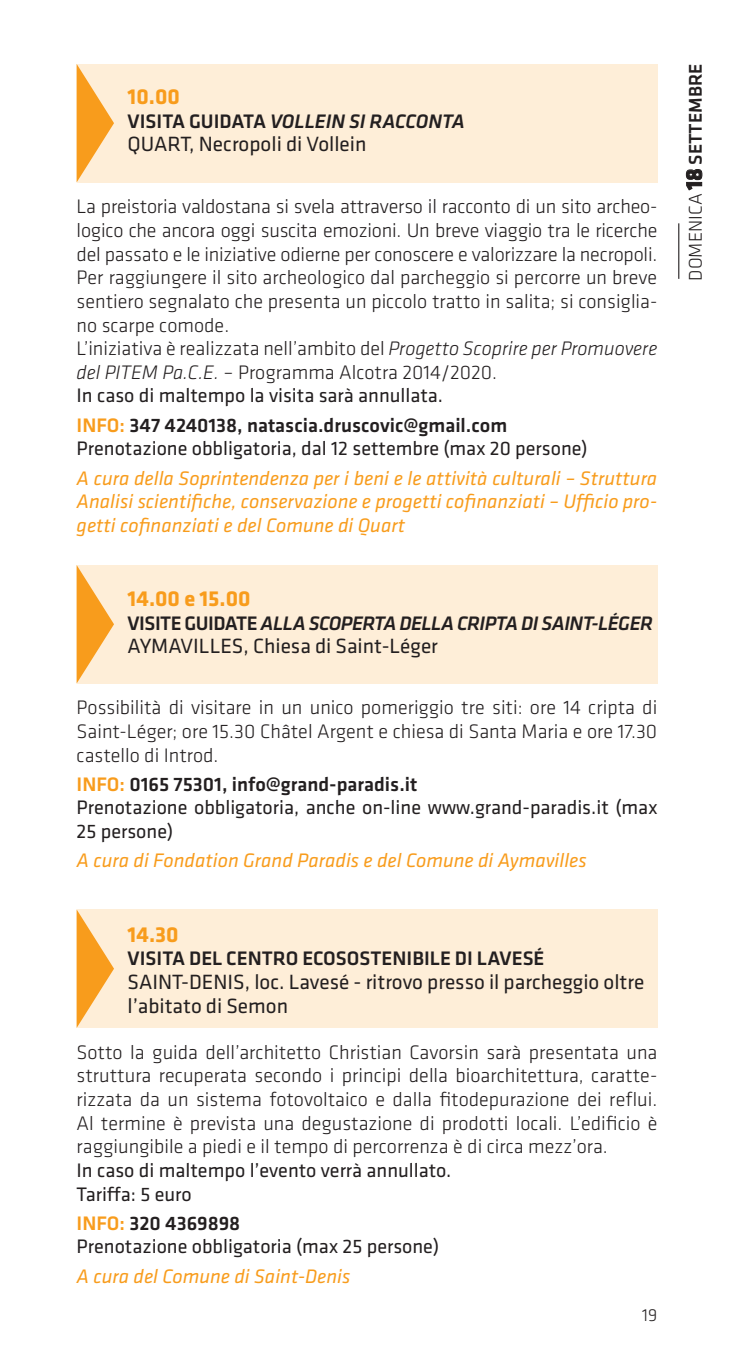
<style>
.page{position:relative;width:734px;height:1372px;background:#fff}
.page>*{position:absolute;margin:0;border:0;box-sizing:border-box;transform-origin:0 0}
.t1{font:700 22.5px "Klavika";color:#f89c1c}
.t2{font:21.38px/23.6px "Klavika";color:#231f20}
.t3{font:300 20.25px/23.6px "Klavika";color:#231f20;text-align:justify}
.t4{font:20.25px/23.6px "Klavika";color:#231f20}
.t5{font:italic 20.25px/23.6px "Klavika";color:#f89c1c;text-align:justify}
.t6{font:italic 500 20.25px "Klavika";letter-spacing:-.025em;color:#231f20}
.t7{font:500 20.25px "Klavika";color:#231f20}
.t8{font:italic 500 20.25px "Klavika";color:#231f20}
.t9{font:500 19.12px "Klavika";color:#231f20}
.t10{font:300 18px "Klavika";color:#231f20}
.s1{font-style:normal}
.s2{font-style:italic}
.s3{font-weight:400}
.s4{font-weight:500;color:#f89c1c}
.s5{font-weight:500}
.s6{font-weight:300}
.s7{font-weight:700;font-size:23.4px}
</style>
<div class="page">
<div style="left:77px;top:565px;width:580px;height:118px;background:#feeed8"></div>
<svg style="left:77px;top:565px;width:37px;height:118px"></svg>
<div style="left:77px;top:909px;width:580px;height:118px;background:#feeed8"></div>
<svg style="left:77px;top:910px;width:37px;height:117px"></svg>
<div style="left:77px;top:64px;width:580px;height:118px;background:#feeed8"></div>
<svg style="left:77px;top:64px;width:37px;height:118px"></svg>
<hr style="left:678px;top:223px;width:1px;height:56px;background:#231f20">
<p class="t1" style="left:128px;top:84px;width:54px">10.00</p>
<p class="t8" style="left:128px;top:110px;width:339px"><span class="s1">VISITA GUIDATA</span> VOLLEIN SI RACCONTA</p>
<p class="t2" style="left:128px;top:133px;width:240px">QUART, Necropoli di Vollein</p>
<p class="t3" style="left:77px;top:195px;width:582px;text-align:left">La preistoria valdostana si svela attraverso il racconto di un sito archeo&shy;logico che ancora oggi suscita emozioni. Un breve viaggio tra le ricerche del passato e le iniziative odierne per conoscere e valorizzare la necropoli.<br>Per raggiungere il sito archeologico dal parcheggio si percorre un breve sentiero segnalato che presenta un piccolo tratto in salita; si consiglia&shy;no scarpe comode.<br>L’iniziativa è realizzata nell’ambito del <span class="s2">Progetto Scoprire per Promuovere del PITEM Pa.C.E.</span> – Programma Alcotra 2014/2020.<br><span class="s3">In caso di maltempo la visita sarà annullata.</span></p>
<p class="t4" style="left:77px;top:413px;width:512px"><span class="s4">INFO:</span> <span class="s5">347 4240138, natascia.druscovic@gmail.com<br></span>Prenotazione obbligatoria, dal 12 settembre (max 20 persone)</p>
<p class="t5" style="left:77px;top:466px;width:582px">A cura della Soprintendenza per i beni e le attività culturali – Struttura Analisi scientifiche, conservazione e progetti cofinanziati – Ufficio pro&shy;getti cofinanziati e del Comune di Quart</p>
<p class="t1" style="left:128px;top:586px;width:124px">14.00 e 15.00</p>
<p class="t6" style="left:128px;top:612px;width:527px"><span class="s1">VISITE GUIDATE</span> ALLA SCOPERTA DELLA CRIPTA DI SAINT-LÉGER</p>
<p class="t2" style="left:128px;top:635px;width:312px">AYMAVILLES, Chiesa di Saint-Léger</p>
<p class="t3" style="left:77px;top:696px;width:582px">Possibilità di visitare in un unico pomeriggio tre siti: ore 14 cripta di Saint-Léger; ore 15.30 Châtel Argent e chiesa di Santa Maria e ore 17.30 castello di Introd.</p>
<p class="t4" style="left:77px;top:772px;width:582px"><span class="s4">INFO:</span> <span class="s5">0165 75301, info@grand-paradis.it<br></span>Prenotazione obbligatoria, anche on-line www.grand-paradis.it (max<br>25 persone)</p>
<p class="t5" style="left:77px;top:849px;width:511px">A cura di Fondation Grand Paradis e del Comune di Aymavilles</p>
<p class="t1" style="left:128px;top:921px;width:52px">14.30</p>
<p class="t7" style="left:128px;top:947px;width:418px">VISITA DEL CENTRO ECOSOSTENIBILE DI LAVESÉ</p>
<p class="t2" style="left:128px;top:970px;width:518px">SAINT-DENIS, loc. Lavesé - ritrovo presso il parcheggio oltre l’abitato di Semon</p>
<p class="t3" style="left:77px;top:1040px;width:582px">Sotto la guida dell’architetto Christian Cavorsin sarà presentata una struttura recuperata secondo i principi della bioarchitettura, caratte&shy;rizzata da un sistema fotovoltaico e dalla fitodepurazione dei reflui.<br>Al termine è prevista una degustazione di prodotti locali. L’edificio è raggiungibile a piedi e il tempo di percorrenza è di circa mezz’ora.</p>
<p class="t4" style="left:77px;top:1158px;width:376px">In caso di maltempo l’evento verrà annullato.<br>Tariffa: 5 euro</p>
<p class="t4" style="left:77px;top:1211px;width:364px"><span class="s4">INFO:</span> <span class="s5">320 4369898<br></span>Prenotazione obbligatoria (max 25 persone)</p>
<p class="t5" style="left:77px;top:1264px;width:275px">A cura del Comune di Saint-Denis</p>
<p class="t10" style="left:642px;top:1304px;width:17px">19</p>
<p class="t9" style="left:684px;top:280px;width:218px;rotate:-90deg"><span class="s6">DOMENICA</span> <span class="s7">18</span> SETTEMBRE</p>
</div>
